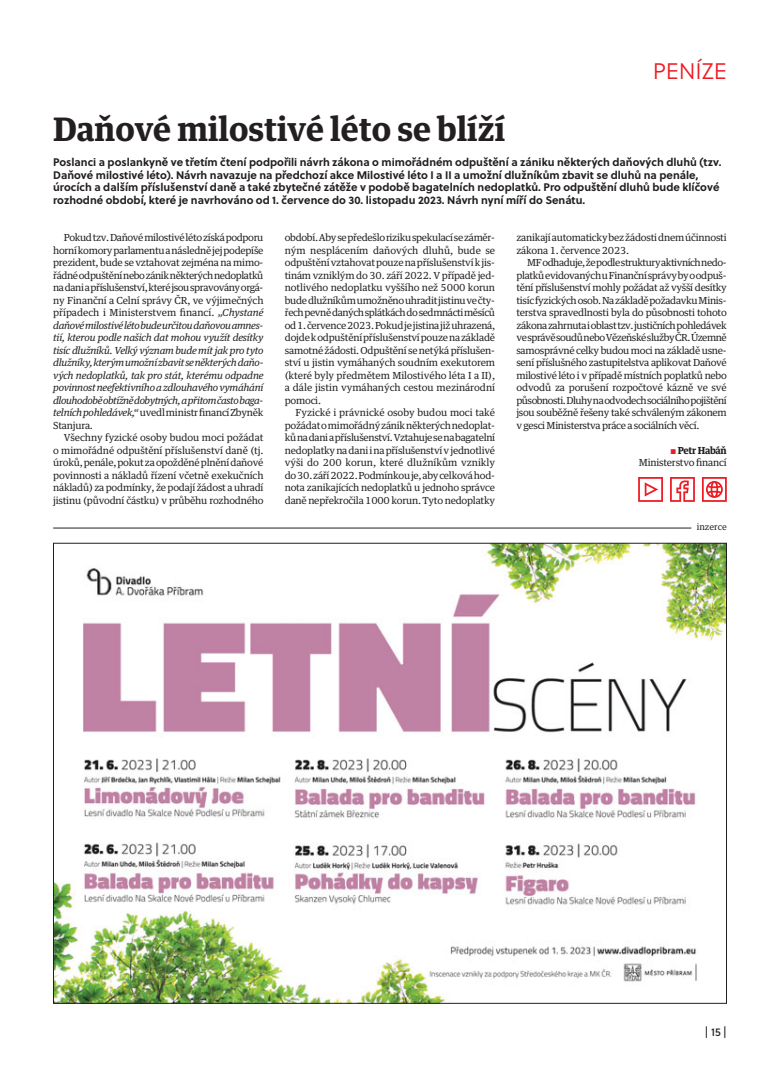
<style>
.page{position:relative;width:780px;height:1088px;background:#fff}
.page>*{position:absolute;margin:0;border:0;box-sizing:border-box;transform-origin:0 0}
.t1{font:700 32.5px "Guardian Text Egyp";color:#231f20}
.t2{font:22.5px "Soleil Lt";color:#ed1c24}
.t3{font:11.25px "Soleil Bk";color:#231f20}
.t4{font:700 11px/12.5px "Soleil";color:#231f20}
.t5{font:9.75px/12.5px "Guardian Text Egyp";letter-spacing:-.025em;color:#231f20;text-align:justify}
.t6{font:italic 9.75px/12.5px "Guardian Text Egyp";letter-spacing:-.045em;color:#231f20;text-align:justify}
.t7{font:8.75px "Guardian Text Egyp";color:#231f20}
.s1{font-style:normal}
.s2{font-family:"Soleil Bk";font-size:9.62px;color:#ed1c24}
.s3{font-weight:700}
</style>
<div class="page">
<hr style="left:53px;top:528px;width:638px;height:1px;background:#231f20">
<img style="left:55px;top:545px;width:669px;height:456px">
<svg style="left:638px;top:477px;width:25px;height:25px"></svg>
<svg style="left:670px;top:477px;width:24px;height:25px"></svg>
<svg style="left:702px;top:477px;width:24px;height:25px"></svg>
<h2 class="t2" style="left:653px;top:58px;width:75px">PENÍZE</h2>
<h1 class="t1" style="left:53px;top:114px;width:453px">Daňové milostivé léto se blíží</h1>
<p class="t4" style="left:53px;top:157px;width:669px">Poslanci a poslankyně ve třetím čtení podpořili návrh zákona o mimořádném odpuštění a zániku některých daňových dluhů (tzv.<br>Daňové milostivé léto). Návrh navazuje na předchozí akce Milostivé léto I a II a umožní dlužníkům zbavit se dluhů na penále, úrocích a dalším příslušenství daně a také zbytečné zátěže v podobě bagatelních nedoplatků. Pro odpuštění dluhů bude klíčové rozhodné období, které je navrhováno od 1. července do 30. listopadu 2023. Návrh nyní míří do Senátu.</p>
<p class="t6" style="left:53px;top:232px;width:212px;text-indent:11px"><span class="s1">Pokud tzv. Daňové milostivé léto získá podporu horní komory parlamentu anásledně jej podepíše prezident, bude se vztahovat zejména na mimo&shy;řádné odpuštění nebo zánik některých nedoplatků na dani apříslušenství, které jsou spravovány orgá&shy;ny Finanční a Celní správy ČR, ve výjimečných případech i Ministerstvem financí.</span> „Chystané daňové milostivé léto bude určitou daňovou amnes&shy;tií, kterou podle našich dat mohou využít desítky tisíc dlužníků. Velký význam bude mít jak pro tyto dlužníky, kterým umožní zbavit se některých daňo&shy;vých nedoplatků, tak pro stát, kterému odpadne povinnost neefektivního a zdlouhavého vymáhání dlouhodobě obtížně dobytných, apřitom často baga&shy;telních pohledávek,“ <span class="s1">uvedl ministr financí Zbyněk Stanjura.</span></p>
<p class="t5" style="left:53px;top:432px;width:212px;text-indent:11px">Všechny fyzické osoby budou moci požádat o mimořádné odpuštění příslušenství daně (tj. úroků, penále, pokut za opožděné plnění daňové povinnosti a nákladů řízení včetně exekučních nákladů) za podmínky, že podají žádost a uhradí jistinu (původní částku) v průběhu rozhodného</p>
<p class="t5" style="left:285px;top:232px;width:212px">období. Aby se předešlo riziku spekulací se záměr&shy;ným nesplácením daňových dluhů, bude se odpuštění vztahovat pouze na příslušenství kjis&shy;tinám vzniklým do 30. září 2022. V případě jed&shy;notlivého nedoplatku vyššího než 5000 korun bude dlužníkům umožněno uhradit jistinu ve čty&shy;řech pevně daných splátkách do sedmnácti měsíců od 1. července 2023. Pokud je jistina již uhrazená, dojde kodpuštění příslušenství pouze na základě samotné žádosti. Odpuštění se netýká příslušen&shy;ství u jistin vymáhaných soudním exekutorem (které byly předmětem Milostivého léta I a II), a dále jistin vymáhaných cestou mezinárodní pomoci.</p>
<p class="t5" style="left:285px;top:407px;width:212px;text-indent:11px">Fyzické i právnické osoby budou moci také požádat omimořádný zánik některých nedoplat&shy;ků na dani apříslušenství. Vztahuje se na bagatelní nedoplatky na dani ina příslušenství vjednotlivé výši do 200 korun, které dlužníkům vznikly do 30. září 2022. Podmínkou je, aby celková hod&shy;nota zanikajících nedoplatků u jednoho správce daně nepřekročila 1000 korun. Tyto nedoplatky</p>
<p class="t5" style="left:516px;top:232px;width:212px">zanikají automaticky bez žádosti dnem účinnosti zákona 1. července 2023.</p>
<p class="t5" style="left:516px;top:257px;width:212px;text-indent:11px">MF odhaduje, že podle struktury aktivních nedo&shy;platků evidovaných uFinanční správy by oodpuš&shy;tění příslušenství mohly požádat až vyšší desítky tisíc fyzických osob. Na základě požadavku Minis&shy;terstva spravedlnosti byla do působnosti tohoto zákona zahrnuta ioblast tzv. justičních pohledávek ve správě soudů nebo Vězeňské služby ČR. Územně samosprávné celky budou moci na základě usne&shy;sení příslušného zastupitelstva aplikovat Daňové milostivé léto i v případě místních poplatků nebo odvodů za porušení rozpočtové kázně ve své působnosti. Dluhy na odvodech sociálního pojištění jsou souběžně řešeny také schváleným zákonem v gesci Ministerstva práce a sociálních věcí.</p>
<p class="t5" style="left:638px;top:445px;width:89px;text-align:right"><span class="s2">S</span> <span class="s3">Petr Habáň<br></span>Ministerstvo financí</p>
<p class="t7" style="left:696px;top:523px;width:32px">inzerce</p>
<p class="t3" style="left:705px;top:1026px;width:23px">| 15 |</p>
</div>
